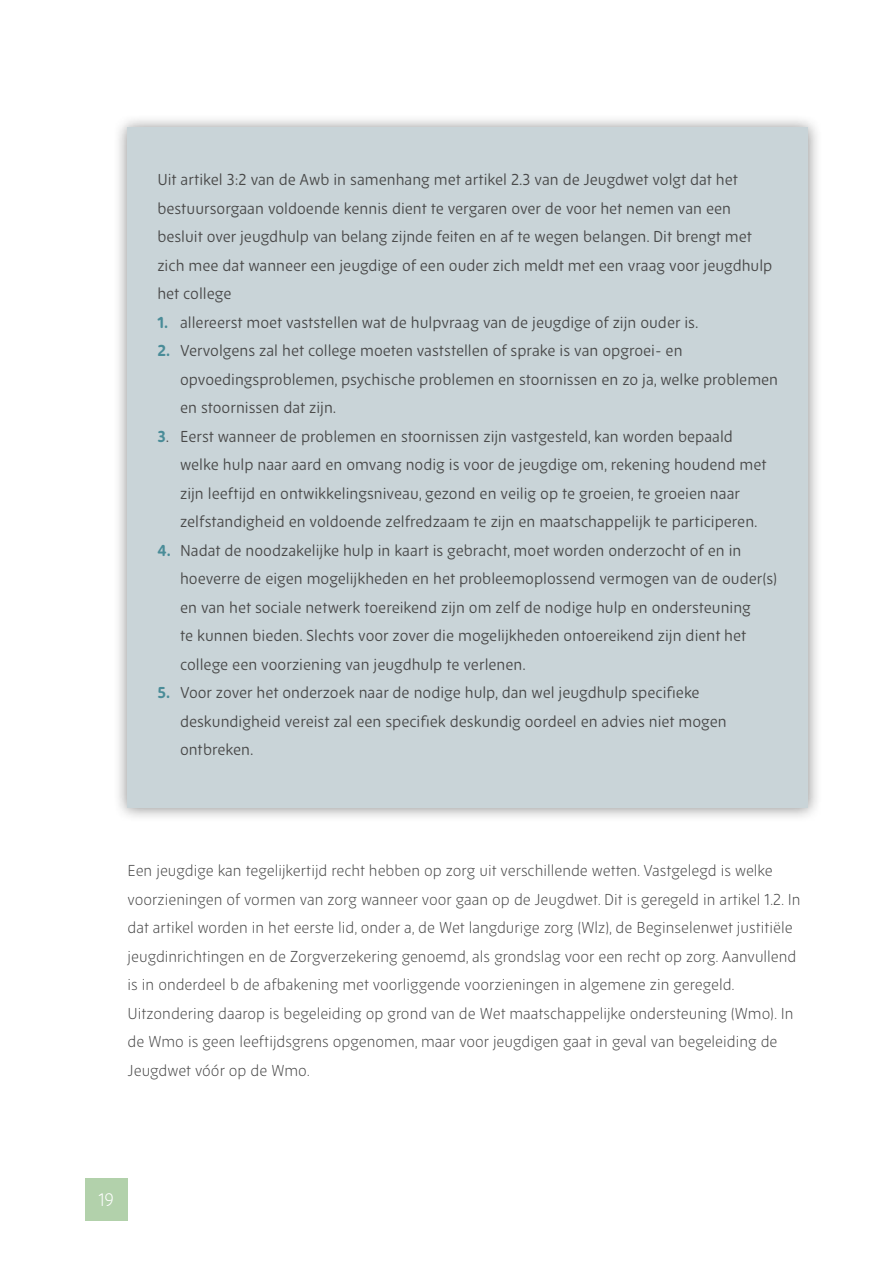
<style>
.page{position:relative;width:893px;height:1263px;background:#fff}
.page>*{position:absolute;margin:0;border:0;box-sizing:border-box;transform-origin:0 0}
.t1{font:300 18px "Zen New";color:#fff}
.t2{font:15.75px/28.5px "Zen New";color:#484848}
.t3{font:300 15.75px/28.5px "Zen New";color:#484848}
.s1{font-weight:700;color:#4a8c98}
</style>
<div class="page">
<div style="left:85px;top:1178px;width:43px;height:42px;background:#b2d1ab"></div>
<div style="left:113px;top:113px;width:709px;height:709px;background:#000;opacity:.45"></div>
<div style="left:128px;top:128px;width:680px;height:680px;background:#c9d4d8"></div>
<p class="t2" style="left:157px;top:165px;width:617px">Uit artikel 3:2 van de Awb in samenhang met artikel 2.3 van de Jeugdwet volgt dat het bestuursorgaan voldoende kennis dient te vergaren over de voor het nemen van een besluit over jeugdhulp van belang zijnde feiten en af te wegen belangen. Dit brengt met zich mee dat wanneer een jeugdige of een ouder zich meldt met een vraag voor jeugdhulp het college</p>
<p class="t2" style="left:157px;top:308px;width:543px"><span class="s1">1.</span> allereerst moet vaststellen wat de hulpvraag van de jeugdige of zijn ouder is.</p>
<p class="t2" style="left:180px;top:336px;width:600px;text-indent:-23px"><span class="s1">2.</span> Vervolgens zal het college moeten vaststellen of sprake is van opgroei- en opvoedingsproblemen, psychische problemen en stoornissen en zo ja, welke problemen en stoornissen dat zijn.</p>
<p class="t2" style="left:180px;top:422px;width:588px;text-indent:-23px"><span class="s1">3</span>. Eerst wanneer de problemen en stoornissen zijn vastgesteld, kan worden bepaald welke hulp naar aard en omvang nodig is voor de jeugdige om, rekening houdend met zijn leeftijd en ontwikkelingsniveau, gezond en veilig op te groeien, te groeien naar zelfstandigheid en voldoende zelfredzaam te zijn en maatschappelijk te participeren.</p>
<p class="t2" style="left:180px;top:536px;width:599px;text-indent:-23px"><span class="s1">4.</span> Nadat de noodzakelijke hulp in kaart is gebracht, moet worden onderzocht of en in hoeverre de eigen mogelijkheden en het probleemoplossend vermogen van de ouder(s) en van het sociale netwerk toereikend zijn om zelf de nodige hulp en ondersteuning<br>te kunnen bieden. Slechts voor zover die mogelijkheden ontoereikend zijn dient het college een voorziening van jeugdhulp te verlenen.</p>
<p class="t2" style="left:180px;top:679px;width:548px;text-indent:-23px"><span class="s1">5.</span> Voor zover het onderzoek naar de nodige hulp, dan wel jeugdhulp specifieke deskundigheid vereist zal een specifiek deskundig oordeel en advies niet mogen ontbreken.</p>
<p class="t3" style="left:128px;top:857px;width:674px">Een jeugdige kan tegelijkertijd recht hebben op zorg uit verschillende wetten. Vastgelegd is welke voorzieningen of vormen van zorg wanneer voor gaan op de Jeugdwet. Dit is geregeld in artikel 1.2. In dat artikel worden in het eerste lid, onder a, de Wet langdurige zorg (Wlz), de Beginselenwet justitiële jeugdinrichtingen en de Zorgverzekering genoemd, als grondslag voor een recht op zorg. Aanvullend is in onderdeel b de afbakening met voorliggende voorzieningen in algemene zin geregeld.<br>Uitzondering daarop is begeleiding op grond van de Wet maatschappelijke ondersteuning (Wmo). In de Wmo is geen leeftijdsgrens opgenomen, maar voor jeugdigen gaat in geval van begeleiding de Jeugdwet vóór op de Wmo.</p>
<p class="t1" style="left:98px;top:1190px;width:17px">19</p>
</div>
